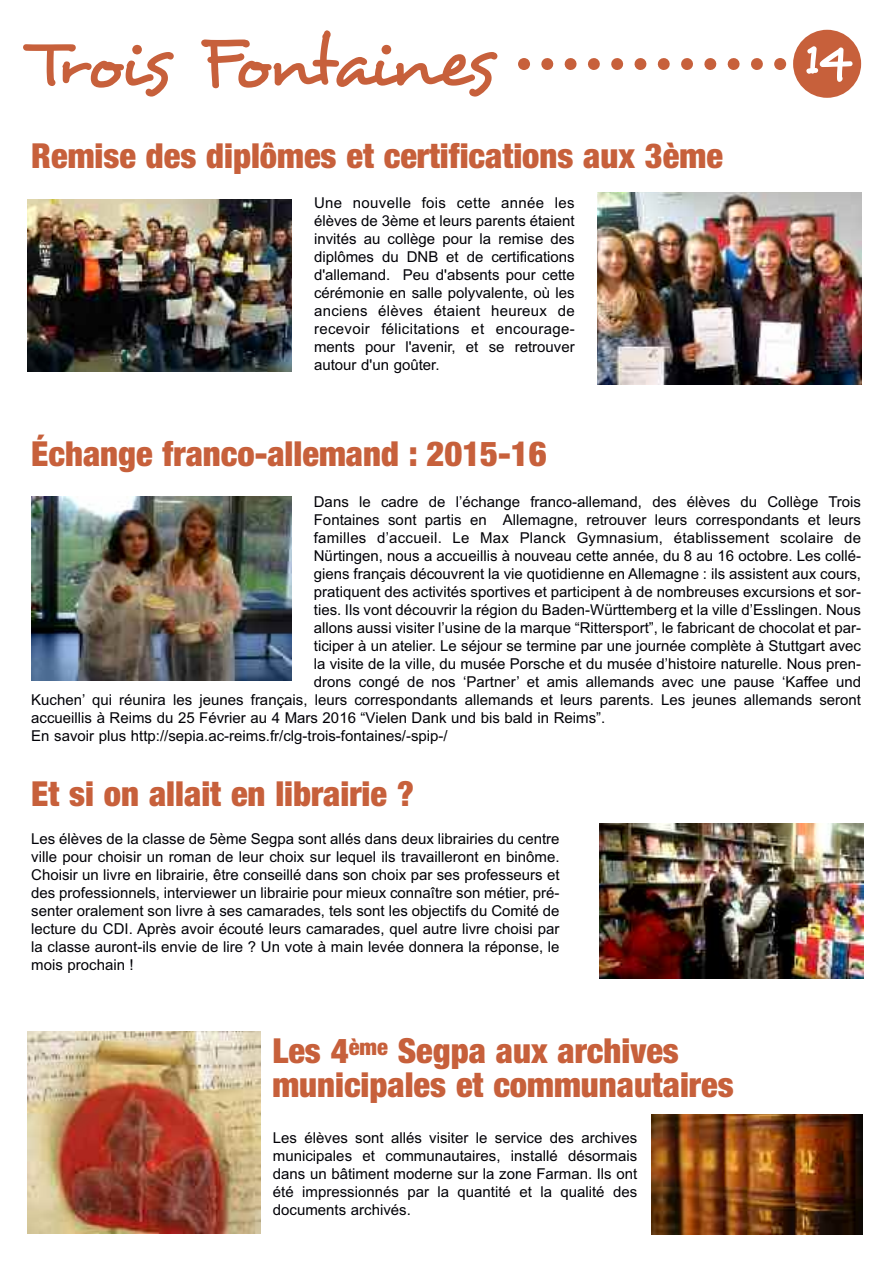
<style>
.page{position:relative;width:893px;height:1263px;background:#fff}
.page>*{position:absolute;margin:0;border:0;box-sizing:border-box;transform-origin:0 0}
.t1{font:72px "Desyrel";letter-spacing:-.07em;color:#c7603b}
.t2{font:54px "Desyrel";color:#fff}
.t3{font:900 condensed 34.5px/34.5px "Helvetica Neue";color:#c7603b}
.t4{font:15px/18px "Arial";color:#000006;text-align:justify}
</style>
<div class="page">
<div style="left:793px;top:30px;width:68px;height:68px;background:#c7603b;border-radius:50%"></div>
<svg style="left:518px;top:58px;width:245px;height:12px"></svg>
<svg style="left:774px;top:58px;width:12px;height:12px"></svg>
<img style="left:28px;top:200px;width:263px;height:171px">
<img style="left:597px;top:192px;width:264px;height:192px">
<img style="left:31px;top:497px;width:260px;height:184px">
<img style="left:28px;top:1031px;width:232px;height:202px">
<img style="left:600px;top:823px;width:263px;height:155px">
<img style="left:652px;top:1114px;width:211px;height:120px">
<h1 class="t1" style="left:29px;top:18px;width:466px">Trois Fontaines</h1>
<h3 class="t3" style="left:31px;top:138px;width:693px">Remise des diplômes et certifications aux 3ème</h3>
<p class="t4" style="left:314px;top:194px;width:262px">Une nouvelle fois cette année les élèves de 3ème et leurs parents étaient invités au collège pour la remise des diplômes du DNB et de certifications d'allemand. Peu d'absents pour cette cérémonie en salle polyvalente, où les anciens élèves étaient heureux de recevoir félicitations et encourage&shy;ments pour l'avenir, et se retrouver autour d'un goûter.</p>
<h3 class="t3" style="left:31px;top:436px;width:517px">Échange franco-allemand : 2015-16</h3>
<h2 class="t2" style="left:801px;top:24px;width:51px">14</h2>
<p class="t4" style="left:314px;top:493px;width:549px">Dans le cadre de l’échange franco-allemand, des élèves du Collège Trois</p>
<p class="t4" style="left:314px;top:511px;width:549px">Fontaines sont partis en Allemagne, retrouver leurs correspondants et leurs</p>
<p class="t4" style="left:314px;top:529px;width:549px">familles d’accueil. Le Max Planck Gymnasium, établissement scolaire de</p>
<p class="t4" style="left:314px;top:547px;width:549px">Nürtingen, nous a accueillis à nouveau cette année, du 8 au 16 octobre. Les collé-</p>
<p class="t4" style="left:314px;top:565px;width:549px">giens français découvrent la vie quotidienne en Allemagne : ils assistent aux cours,</p>
<p class="t4" style="left:314px;top:583px;width:549px">pratiquent des activités sportives et participent à de nombreuses excursions et sor-</p>
<p class="t4" style="left:314px;top:601px;width:549px">ties. Ils vont découvrir la région du Baden-Württemberg et la ville d’Esslingen. Nous</p>
<p class="t4" style="left:314px;top:619px;width:549px">allons aussi visiter l’usine de la marque “Rittersport”, le fabricant de chocolat et par-</p>
<p class="t4" style="left:314px;top:637px;width:549px">ticiper à un atelier. Le séjour se termine par une journée complète à Stuttgart avec</p>
<p class="t4" style="left:314px;top:655px;width:549px">la visite de la ville, du musée Porsche et du musée d’histoire naturelle. Nous pren-</p>
<p class="t4" style="left:314px;top:673px;width:549px">drons congé de nos ‘Partner’ et amis allemands avec une pause ‘Kaffee und</p>
<p class="t4" style="left:31px;top:691px;width:831px">Kuchen’ qui réunira les jeunes français, leurs correspondants allemands et leurs parents. Les jeunes allemands seront</p>
<p class="t4" style="left:31px;top:709px;width:576px">accueillis à Reims du 25 Février au 4 Mars 2016 “Vielen Dank und bis bald in Reims”.</p>
<p class="t4" style="left:31px;top:727px;width:418px">En savoir plus http://sepia.ac-reims.fr/clg-trois-fontaines/-spip-/</p>
<h3 class="t3" style="left:31px;top:775px;width:384px">Et si on allait en librairie ?</h3>
<p class="t4" style="left:31px;top:830px;width:530px">Les élèves de la classe de 5ème Segpa sont allés dans deux librairies du centre ville pour choisir un roman de leur choix sur lequel ils travailleront en binôme.<br>Choisir un livre en librairie, être conseillé dans son choix par ses professeurs et des professionnels, interviewer un librairie pour mieux connaître son métier, pré&shy;senter oralement son livre à ses camarades, tels sont les objectifs du Comité de lecture du CDI. Après avoir écouté leurs camarades, quel autre livre choisi par la classe auront-ils envie de lire ? Un vote à main levée donnera la réponse, le mois prochain !</p>
<h3 class="t3" style="left:272px;top:1032px;width:463px">Les 4<sup>ème</sup> Segpa aux archives municipales et communautaires</h3>
<p class="t4" style="left:273px;top:1128px;width:366px">Les élèves sont allés visiter le service des archives municipales et communautaires, installé désormais dans un bâtiment moderne sur la zone Farman. Ils ont été impressionnés par la quantité et la qualité des documents archivés.</p>
</div>
